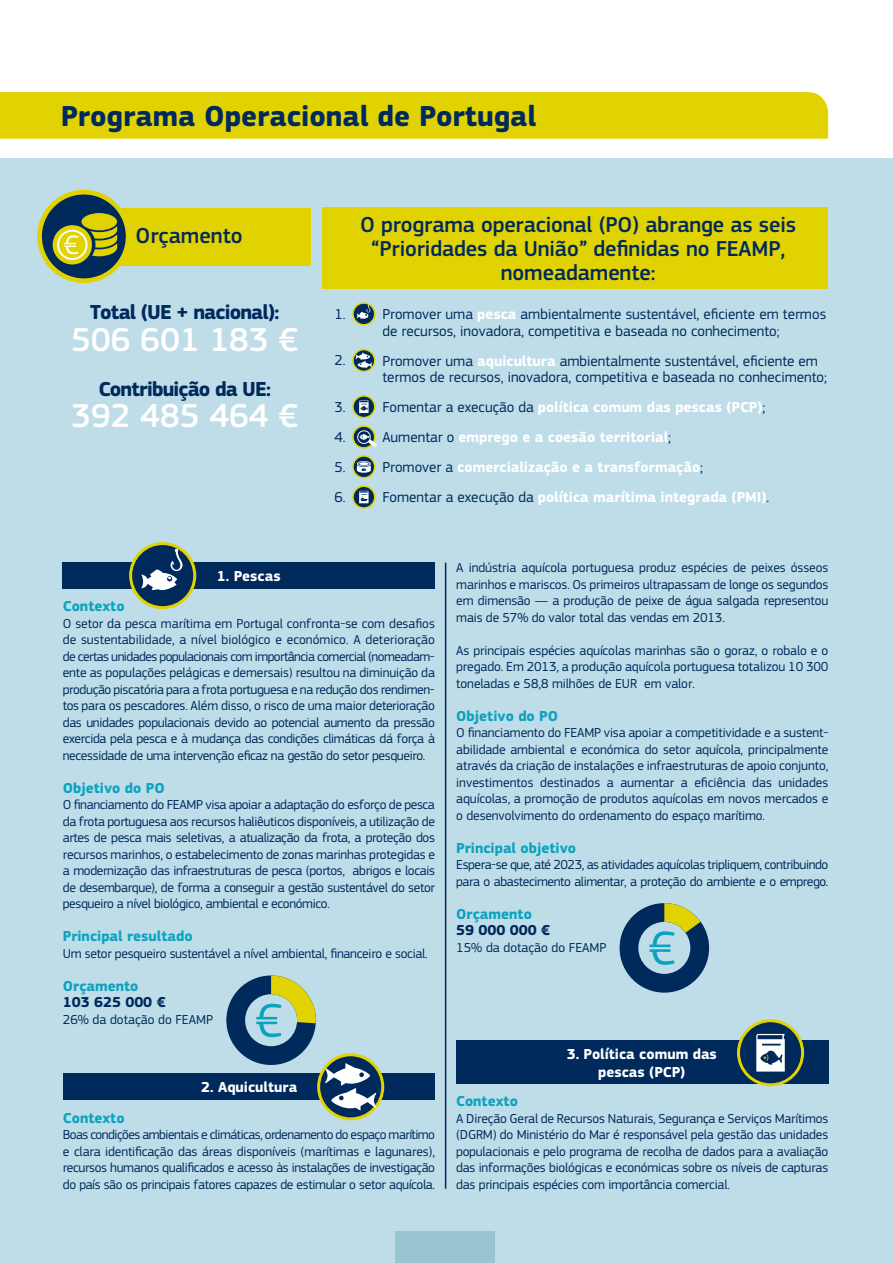
<style>
.page{position:relative;width:893px;height:1263px;background:#fff}
.page>*{position:absolute;margin:0;border:0;box-sizing:border-box;transform-origin:0 0}
.t1{font:500 34.5px "EC Square Sans Pro";color:#fff}
.t2{font:700 30px "EC Square Sans Pro";color:#00295c}
.t3{font:500 22.5px/24px "EC Square Sans Pro";letter-spacing:-.005em;color:#00295c;text-align:center}
.t4{font:700 21px "EC Square Sans Pro";letter-spacing:-.04em;color:#00295c}
.t5{font:15px/30px "EC Square Sans Pro";color:#00295c}
.t6{font:700 15px/30px "EC Square Sans Pro";color:#fff;text-align:center}
.t7{font:700 15px/16.5px "EC Square Sans Pro";color:#0ba3c0}
.t8{font:700 15px/16.5px "EC Square Sans Pro";color:#00295c}
.t9{font:13.5px/16.5px "EC Square Sans Pro";letter-spacing:-.02em;color:#00295c;text-align:justify}
.t10{font:13.5px "EC Square Sans Pro";color:#00295c}
.s1{font-weight:700;color:#fff}
.s2{font-weight:400;color:#00295c}
.s3{color:#0ba3c0}
.s4{color:#00295c}
</style>
<div class="page">
<div style="left:0;top:159px;width:893px;height:1104px;background:#bedde8"></div>
<div style="left:0;top:92px;width:828px;height:47px;background:#e1d201"></div>
<div style="left:63px;top:208px;width:248px;height:57px;background:#e1d201"></div>
<div style="left:63px;top:562px;width:372px;height:27px;background:#00295c"></div>
<svg style="left:129px;top:542px;width:67px;height:67px"></svg>
<div style="left:323px;top:208px;width:505px;height:81px;background:#e1d201"></div>
<div style="left:395px;top:1231px;width:100px;height:32px;background:#99c4d1"></div>
<svg style="left:37px;top:190px;width:93px;height:93px"></svg>
<div style="left:63px;top:1074px;width:372px;height:26px;background:#00295c"></div>
<div style="left:456px;top:1040px;width:372px;height:43px;background:#00295c"></div>
<svg style="left:737px;top:1019px;width:67px;height:67px"></svg>
<hr style="left:445px;top:563px;width:1px;height:626px;background:#00295c">
<svg style="left:352px;top:302px;width:23px;height:23px"></svg>
<svg style="left:352px;top:349px;width:23px;height:23px"></svg>
<svg style="left:352px;top:455px;width:23px;height:23px"></svg>
<svg style="left:352px;top:395px;width:23px;height:23px"></svg>
<svg style="left:352px;top:485px;width:23px;height:24px"></svg>
<svg style="left:352px;top:425px;width:25px;height:24px"></svg>
<svg style="left:226px;top:975px;width:158px;height:145px"></svg>
<svg style="left:620px;top:903px;width:89px;height:90px"></svg>
<p class="t2" style="left:61px;top:98px;width:477px">Programa Operacional de Portugal</p>
<p class="t3" style="left:136px;top:224px;width:109px">Orçamento</p>
<p class="t4" style="left:90px;top:300px;width:191px">Total (UE + nacional):</p>
<p class="t1" style="left:71px;top:319px;width:229px">506 601 183 €</p>
<p class="t4" style="left:98px;top:376px;width:174px">Contribuição da UE:</p>
<p class="t1" style="left:71px;top:396px;width:229px">392 485 464 €</p>
<p class="t3" style="left:360px;top:213px;width:438px">O programa operacional (PO) abrange as seis “Prioridades da União” definidas no FEAMP, nomeadamente:</p>
<p class="t5" style="left:334px;top:299px;width:13px">1.</p>
<p class="t5" style="left:382px;top:306px;width:445px;line-height:16.5px">Promover uma <span class="s1">pesca</span> ambientalmente sustentável, eficiente em termos de recursos, inovadora, competitiva e baseada no conhecimento;</p>
<p class="t5" style="left:382px;top:352px;width:446px;line-height:16.5px">Promover uma <span class="s1">aquicultura</span> ambientalmente sustentável, eficiente em termos de recursos, inovadora, competitiva e baseada no conhecimento;</p>
<p class="t6" style="left:382px;top:393px;width:388px;text-align:left"><span class="s2">Fomentar a execução da</span> política comum das pescas (PCP)<span class="s2">; Aumentar o</span> emprego e a coesão territorial<span class="s2">;<br>Promover a</span> comercialização e a transformação<span class="s2">;<br>Fomentar a execução da</span> política marítima integrada (PMI)<span class="s2">.</span></p>
<p class="t5" style="left:334px;top:346px;width:13px">2.</p>
<p class="t5" style="left:334px;top:392px;width:13px;text-align:justify">3.<br>4.<br>5.<br>6.</p>
<p class="t6" style="left:217px;top:561px;width:65px">1. Pescas</p>
<p class="t7" style="left:63px;top:599px;width:63px">Contexto</p>
<p class="t9" style="left:63px;top:615px;width:374px">O setor da pesca marítima em Portugal confronta-se com desafios de sustentabilidade, a nível biológico e económico. A deterioração de certas unidades populacionais com importância comercial (nomeadam&shy;ente as populações pelágicas e demersais) resultou na diminuição da produção piscatória para a frota portuguesa e na redução dos rendimen&shy;tos para os pescadores. Além disso, o risco de uma maior deterioração das unidades populacionais devido ao potencial aumento da pressão exercida pela pesca e à mudança das condições climáticas dá força à necessidade de uma intervenção eficaz na gestão do setor pesqueiro.</p>
<p class="t7" style="left:63px;top:780px;width:103px">Objetivo do PO</p>
<p class="t9" style="left:63px;top:797px;width:374px">O financiamento do FEAMP visa apoiar a adaptação do esforço de pesca da frota portuguesa aos recursos haliêuticos disponíveis, a utilização de artes de pesca mais seletivas, a atualização da frota, a proteção dos recursos marinhos, o estabelecimento de zonas marinhas protegidas e a modernização das infraestruturas de pesca (portos, abrigos e locais de desembarque), de forma a conseguir a gestão sustentável do setor pesqueiro a nível biológico, ambiental e económico.</p>
<p class="t7" style="left:63px;top:929px;width:131px">Principal resultado</p>
<p class="t9" style="left:63px;top:945px;width:366px">Um setor pesqueiro sustentável a nível ambiental, financeiro e social.</p>
<p class="t8" style="left:63px;top:978px;width:104px"><span class="s3">Orçamento<br></span>103 625 000 €</p>
<p class="t10" style="left:63px;top:1011px;width:152px">26% da dotação do FEAMP</p>
<p class="t6" style="left:201px;top:1072px;width:98px">2. Aquicultura</p>
<p class="t7" style="left:63px;top:1110px;width:63px">Contexto</p>
<p class="t9" style="left:63px;top:1126px;width:374px">Boas condições ambientais e climáticas, ordenamento do espaço marítimo e clara identificação das áreas disponíveis (marítimas e lagunares), recursos humanos qualificados e acesso às instalações de investigação do país são os principais fatores capazes de estimular o setor aquícola.</p>
<p class="t9" style="left:456px;top:559px;width:374px">A indústria aquícola portuguesa produz espécies de peixes ósseos marinhos e mariscos. Os primeiros ultrapassam de longe os segundos em dimensão — a produção de peixe de água salgada representou mais de 57% do valor total das vendas em 2013.</p>
<p class="t9" style="left:456px;top:642px;width:374px">As principais espécies aquícolas marinhas são o goraz, o robalo e o pregado. Em 2013, a produção aquícola portuguesa totalizou 10 300 toneladas e 58,8 milhões de EUR em valor.</p>
<p class="t7" style="left:456px;top:708px;width:103px">Objetivo do PO</p>
<p class="t9" style="left:456px;top:724px;width:374px">O financiamento do FEAMP visa apoiar a competitividade e a sustent&shy;abilidade ambiental e económica do setor aquícola, principalmente através da criação de instalações e infraestruturas de apoio conjunto, investimentos destinados a aumentar a eficiência das unidades aquícolas, a promoção de produtos aquícolas em novos mercados e o desenvolvimento do ordenamento do espaço marítimo.</p>
<p class="t7" style="left:456px;top:840px;width:121px">Principal objetivo</p>
<p class="t9" style="left:456px;top:856px;width:374px">Espera-se que, até 2023, as atividades aquícolas tripliquem, contribuindo para o abastecimento alimentar, a proteção do ambiente e o emprego.</p>
<p class="t7" style="left:456px;top:906px;width:95px">Orçamento<br><span class="s4">59 000 000 €</span></p>
<p class="t10" style="left:456px;top:939px;width:152px">15% da dotação do FEAMP</p>
<p class="t6" style="left:567px;top:1045px;width:152px;line-height:18px">3. Política comum das pescas (PCP)</p>
<p class="t7" style="left:456px;top:1093px;width:63px">Contexto</p>
<p class="t9" style="left:456px;top:1110px;width:374px">A Direção Geral de Recursos Naturais, Segurança e Serviços Marítimos (DGRM) do Ministério do Mar é responsável pela gestão das unidades populacionais e pelo programa de recolha de dados para a avaliação das informações biológicas e económicas sobre os níveis de capturas das principais espécies com importância comercial.</p>
</div>
